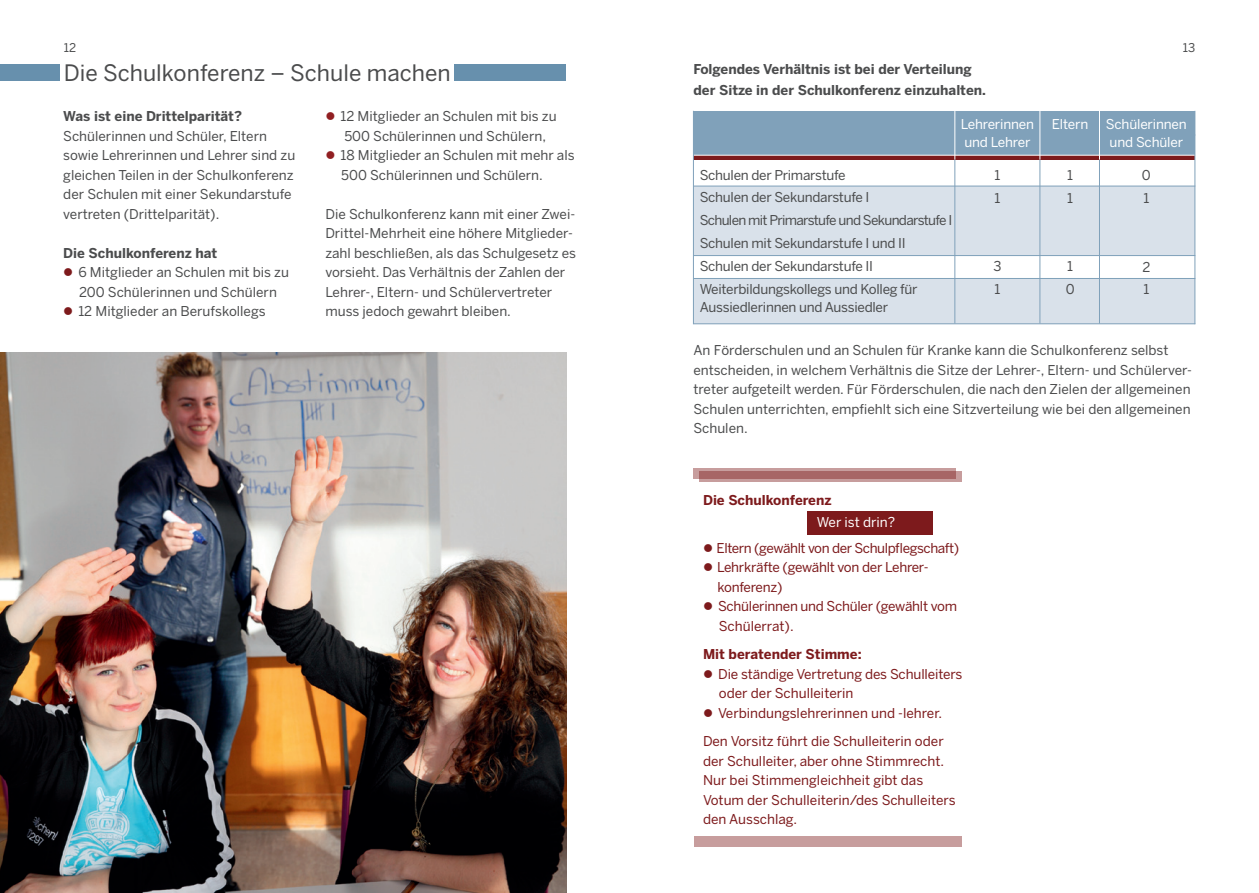
<style>
.page{position:relative;width:1259px;height:893px;background:#fff}
.page>*{position:absolute;margin:0;border:0;box-sizing:border-box;transform-origin:0 0}
.t1{font:22.5px "Benton Sans";color:#4b4c4d}
.t2{font:13.5px/19.5px "Benton Sans";color:#4b4c4d}
.t3{font:13.5px/19.5px "Benton Sans";color:#7d1a1c}
.t4{font:13.5px/22.8px "Benton Sans";letter-spacing:-.02em;color:#4b4c4d}
.t5{font:700 13.5px/21px "Benton Sans";color:#4b4c4d}
.t6{font:13.5px/19.5px "Benton Sans";letter-spacing:-.02em;color:#7d1a1c}
.t7{font:13.5px/22.8px "Benton Sans";letter-spacing:-.05em;color:#4b4c4d}
.t8{font:13.5px "Benton Sans";letter-spacing:-.015em;color:#fff}
.t9{font:13.5px "Benton Sans";letter-spacing:-.03em;color:#7d1a1c}
.t10{font:700 13.5px "Benton Sans";color:#7d1a1c}
.t11{font:12px "Benton Sans";color:#4b4c4d}
.s1{color:#7d1a1c}
.s2{color:#911f22}
</style>
<div class="page">
<img style="left:0;top:353px;width:567px;height:540px">
<div style="left:693px;top:111px;width:501px;height:44px;background:#80a1ba"></div>
<div style="left:693px;top:186px;width:501px;height:69px;background:#d9e1ea"></div>
<div style="left:693px;top:278px;width:501px;height:46px;background:#d9e1ea"></div>
<hr style="left:693px;top:186px;width:502px;height:1px;background:#80a1ba">
<hr style="left:693px;top:278px;width:502px;height:1px;background:#80a1ba">
<hr style="left:693px;top:255px;width:502px;height:1px;background:#80a1ba">
<hr style="left:693px;top:155px;width:501px;height:4px;background:#7d1a1c">
<hr style="left:693px;top:155px;width:502px;height:1px;background:#fff">
<hr style="left:954px;top:159px;width:1px;height:164px;background:#80a1ba">
<hr style="left:954px;top:110px;width:1px;height:49px;background:#fff">
<hr style="left:1039px;top:159px;width:1px;height:164px;background:#80a1ba">
<hr style="left:1039px;top:110px;width:1px;height:49px;background:#fff">
<hr style="left:693px;top:323px;width:502px;height:1px;background:#80a1ba">
<hr style="left:693px;top:111px;width:1px;height:213px;background:#80a1ba">
<hr style="left:1099px;top:160px;width:1px;height:164px;background:#80a1ba">
<hr style="left:1099px;top:110px;width:1px;height:50px;background:#fff">
<hr style="left:1194px;top:111px;width:1px;height:213px;background:#80a1ba">
<div style="left:808px;top:511px;width:125px;height:24px;background:#7d1a1c"></div>
<svg style="left:693px;top:468px;width:263px;height:10px"></svg>
<svg style="left:699px;top:472px;width:263px;height:10px;background:#b17676"></svg>
<div style="left:695px;top:836px;width:267px;height:11px;background:#c79d9d"></div>
<div style="left:455px;top:64px;width:111px;height:17px;background:#6790ad"></div>
<div style="left:0;top:64px;width:60px;height:17px;background:#6790ad"></div>
<p class="t11" style="left:64px;top:41px;width:14px">12</p>
<p class="t11" style="left:1182px;top:41px;width:14px">13</p>
<p class="t1" style="left:64px;top:59px;width:388px">Die Schulkonferenz – Schule machen</p>
<p class="t5" style="left:63px;top:106px;width:180px">Was ist eine Drittelparität?</p>
<p class="t2" style="left:63px;top:126px;width:234px">Schülerinnen und Schüler, Eltern sowie Lehrerinnen und Lehrer sind zu gleichen Teilen in der Schulkonferenz der Schulen mit einer Sekundarstufe vertreten (Drittelparität).</p>
<p class="t5" style="left:63px;top:242px;width:156px">Die Schulkonferenz hat</p>
<p class="t2" style="left:63px;top:262px;width:227px"><span class="s1">●</span> 6 Mitglieder an Schulen mit bis zu</p>
<p class="t2" style="left:79px;top:282px;width:199px">200 Schülerinnen und Schülern</p>
<p class="t2" style="left:63px;top:301px;width:204px"><span class="s1">●</span> 12 Mitglieder an Berufskollegs</p>
<p class="t2" style="left:325px;top:107px;width:233px"><span class="s2">●</span> 12 Mitglieder an Schulen mit bis zu</p>
<p class="t2" style="left:344px;top:126px;width:203px">500 Schülerinnen und Schülern,</p>
<p class="t2" style="left:325px;top:146px;width:251px"><span class="s2">●</span> 18 Mitglieder an Schulen mit mehr als</p>
<p class="t2" style="left:341px;top:165px;width:203px">500 Schülerinnen und Schülern.</p>
<p class="t2" style="left:325px;top:204px;width:252px">Die Schulkonferenz kann mit einer Zwei-Drittel-Mehrheit eine höhere Mitglieder&shy;zahl beschließen, als das Schulgesetz es vorsieht. Das Verhältnis der Zahlen der Lehrer-, Eltern- und Schülervertreter muss jedoch gewahrt bleiben.</p>
<p class="t5" style="left:693px;top:59px;width:294px">Folgendes Verhältnis ist bei der Verteilung der Sitze in der Schulkonferenz einzuhalten.</p>
<p class="t4" style="left:700px;top:163px;width:171px">Schulen der Primarstufe<br>Schulen der Sekundarstufe I</p>
<p class="t7" style="left:700px;top:209px;width:254px">Schulen mit Primarstufe und Sekundarstufe I<br>Schulen mit Sekundarstufe I und II</p>
<p class="t4" style="left:700px;top:254px;width:175px">Schulen der Sekundarstufe II</p>
<p class="t4" style="left:700px;top:279px;width:219px;line-height:18px">Weiterbildungskollegs und Kolleg für<br>Aussiedlerinnen und Aussiedler</p>
<p class="t8" style="left:960px;top:116px;width:75px">Lehrerinnen</p>
<p class="t8" style="left:964px;top:134px;width:68px">und Lehrer</p>
<p class="t2" style="left:994px;top:165px;width:7px">1</p>
<p class="t2" style="left:994px;top:188px;width:7px">1</p>
<p class="t2" style="left:993px;top:256px;width:10px">3</p>
<p class="t2" style="left:994px;top:279px;width:7px">1</p>
<p class="t8" style="left:1052px;top:116px;width:38px">Eltern</p>
<p class="t2" style="left:1067px;top:165px;width:7px">1</p>
<p class="t2" style="left:1067px;top:188px;width:7px">1</p>
<p class="t8" style="left:1106px;top:116px;width:82px">Schülerinnen</p>
<p class="t8" style="left:1109px;top:134px;width:75px">und Schüler</p>
<p class="t2" style="left:1142px;top:166px;width:10px">0</p>
<p class="t2" style="left:1143px;top:188px;width:7px">1</p>
<p class="t2" style="left:1067px;top:256px;width:7px">1</p>
<p class="t2" style="left:1065px;top:279px;width:10px">0</p>
<p class="t2" style="left:1142px;top:257px;width:9px">2</p>
<p class="t2" style="left:1143px;top:280px;width:7px">1</p>
<p class="t2" style="left:693px;top:340px;width:500px">An Förderschulen und an Schulen für Kranke kann die Schulkonferenz selbst entscheiden, in welchem Verhältnis die Sitze der Lehrer-, Eltern- und Schülerver&shy;treter aufgeteilt werden. Für Förderschulen, die nach den Zielen der allgemeinen Schulen unterrichten, empfiehlt sich eine Sitzverteilung wie bei den allgemeinen Schulen.</p>
<p class="t10" style="left:703px;top:492px;width:130px">Die Schulkonferenz</p>
<p class="t9" style="left:703px;top:540px;width:258px">● Eltern (gewählt von der Schulpflegschaft)</p>
<p class="t6" style="left:717px;top:557px;width:212px;text-indent:-14px">● Lehrkräfte (gewählt von der Lehrer&shy;konferenz)</p>
<p class="t6" style="left:703px;top:596px;width:255px">● Schülerinnen und Schüler (gewählt vom</p>
<p class="t3" style="left:719px;top:616px;width:76px">Schülerrat).</p>
<p class="t10" style="left:703px;top:646px;width:160px">Mit beratender Stimme:</p>
<p class="t3" style="left:703px;top:664px;width:261px">● Die ständige Vertretung des Schulleiters</p>
<p class="t3" style="left:719px;top:683px;width:136px">oder der Schulleiterin</p>
<p class="t3" style="left:703px;top:703px;width:241px">● Verbindungslehrerinnen und -lehrer.</p>
<p class="t3" style="left:703px;top:731px;width:254px">Den Vorsitz führt die Schulleiterin oder der Schulleiter, aber ohne Stimmrecht.<br>Nur bei Stimmengleichheit gibt das Votum der Schulleiterin/des Schulleiters den Ausschlag.</p>
<p class="t8" style="left:817px;top:514px;width:80px">Wer ist drin?</p>
</div>
